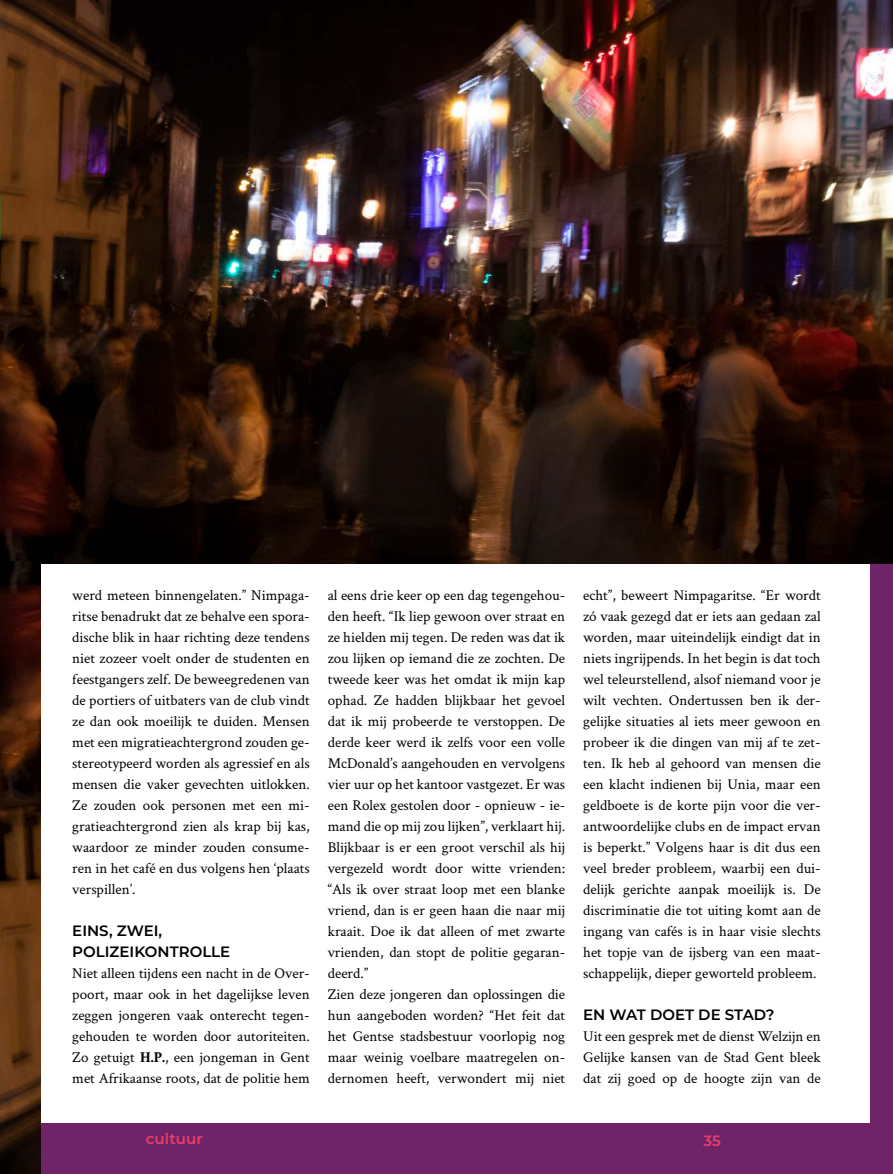
<style>
.page{position:relative;width:893px;height:1174px;background:#6f2368}
.page>*{position:absolute;margin:0;border:0;box-sizing:border-box;transform-origin:0 0}
.t1{font:15px/21px "Crimson Text";color:#000;text-align:justify}
.t2{font:600 15px/21px "Montserrat";color:#000}
.Titel{font:600 15px "Montserrat";color:#e93f69}
.t3{font:600 14.25px "Montserrat";color:#e93f69}
.s1{font-weight:700}
</style>
<div class="page">
<div style="left:0;top:34px;width:869px;height:1089px;background:#fff"></div>
<img style="left:0;top:0;width:893px;height:563px">
<img style="left:0;top:561px;width:40px;height:613px">
<p class="t1" style="left:72px;top:584px;width:239px">werd meteen binnengelaten.” Nimpaga&shy;ritse benadrukt dat ze behalve een spora&shy;dische blik in haar richting deze tendens niet zozeer voelt onder de studenten en feestgangers zelf. De beweegredenen van de portiers of uitbaters van de club vindt ze dan ook moeilijk te duiden. Mensen met een migratieachtergrond zouden ge&shy;stereotypeerd worden als agressief en als mensen die vaker gevechten uitlokken.<br>Ze zouden ook personen met een mi&shy;gratieachtergrond zien als krap bij kas, waardoor ze minder zouden consume&shy;ren in het café en dus volgens hen ‘plaats verspillen’.</p>
<p class="t2" style="left:72px;top:920px;width:160px">EINS, ZWEI,<br>POLIZEIKONTROLLE</p>
<p class="t1" style="left:72px;top:962px;width:239px">Niet alleen tijdens een nacht in de Over&shy;poort, maar ook in het dagelijkse leven zeggen jongeren vaak onterecht tegen&shy;gehouden te worden door autoriteiten.<br>Zo getuigt <span class="s1">H.P.</span>, een jongeman in Gent met Afrikaanse roots, dat de politie hem</p>
<p class="t1" style="left:328px;top:584px;width:239px">al eens drie keer op een dag tegengehou&shy;den heeft. “Ik liep gewoon over straat en ze hielden mij tegen. De reden was dat ik zou lijken op iemand die ze zochten. De tweede keer was het omdat ik mijn kap ophad. Ze hadden blijkbaar het gevoel dat ik mij probeerde te verstoppen. De derde keer werd ik zelfs voor een volle McDonald’s aangehouden en vervolgens vier uur op het kantoor vastgezet. Er was een Rolex gestolen door - opnieuw - ie&shy;mand die op mij zou lijken”, verklaart hij.<br>Blijkbaar is er een groot verschil als hij vergezeld wordt door witte vrienden: “Als ik over straat loop met een blanke vriend, dan is er geen haan die naar mij kraait. Doe ik dat alleen of met zwarte vrienden, dan stopt de politie gegaran&shy;deerd.”</p>
<p class="t1" style="left:328px;top:983px;width:239px">Zien deze jongeren dan oplossingen die hun aangeboden worden? “Het feit dat het Gentse stadsbestuur voorlopig nog maar weinig voelbare maatregelen on&shy;dernomen heeft, verwondert mij niet</p>
<p class="t1" style="left:583px;top:584px;width:239px">echt”, beweert Nimpagaritse. “Er wordt zó vaak gezegd dat er iets aan gedaan zal worden, maar uiteindelijk eindigt dat in niets ingrijpends. In het begin is dat toch wel teleurstellend, alsof niemand voor je wilt vechten. Ondertussen ben ik der&shy;gelijke situaties al iets meer gewoon en probeer ik die dingen van mij af te zet&shy;ten. Ik heb al gehoord van mensen die een klacht indienen bij Unia, maar een geldboete is de korte pijn voor die ver&shy;antwoordelijke clubs en de impact ervan is beperkt.” Volgens haar is dit dus een veel breder probleem, waarbij een dui&shy;delijk gerichte aanpak moeilijk is. De discriminatie die tot uiting komt aan de ingang van cafés is in haar visie slechts het topje van de ijsberg van een maat&shy;schappelijk, dieper geworteld probleem.</p>
<p class="t2" style="left:583px;top:1004px;width:193px">EN WAT DOET DE STAD?</p>
<p class="t1" style="left:583px;top:1025px;width:239px">Uit een gesprek met de dienst Welzijn en Gelijke kansen van de Stad Gent bleek dat zij goed op de hoogte zijn van de</p>
<p class="Titel" style="left:146px;top:1128px;width:58px">cultuur</p>
<p class="Titel" style="left:704px;top:1129px;width:19px">35</p>
<p class="t3" style="left:145px;top:1136px;width:55px">cultuur</p>
</div>
